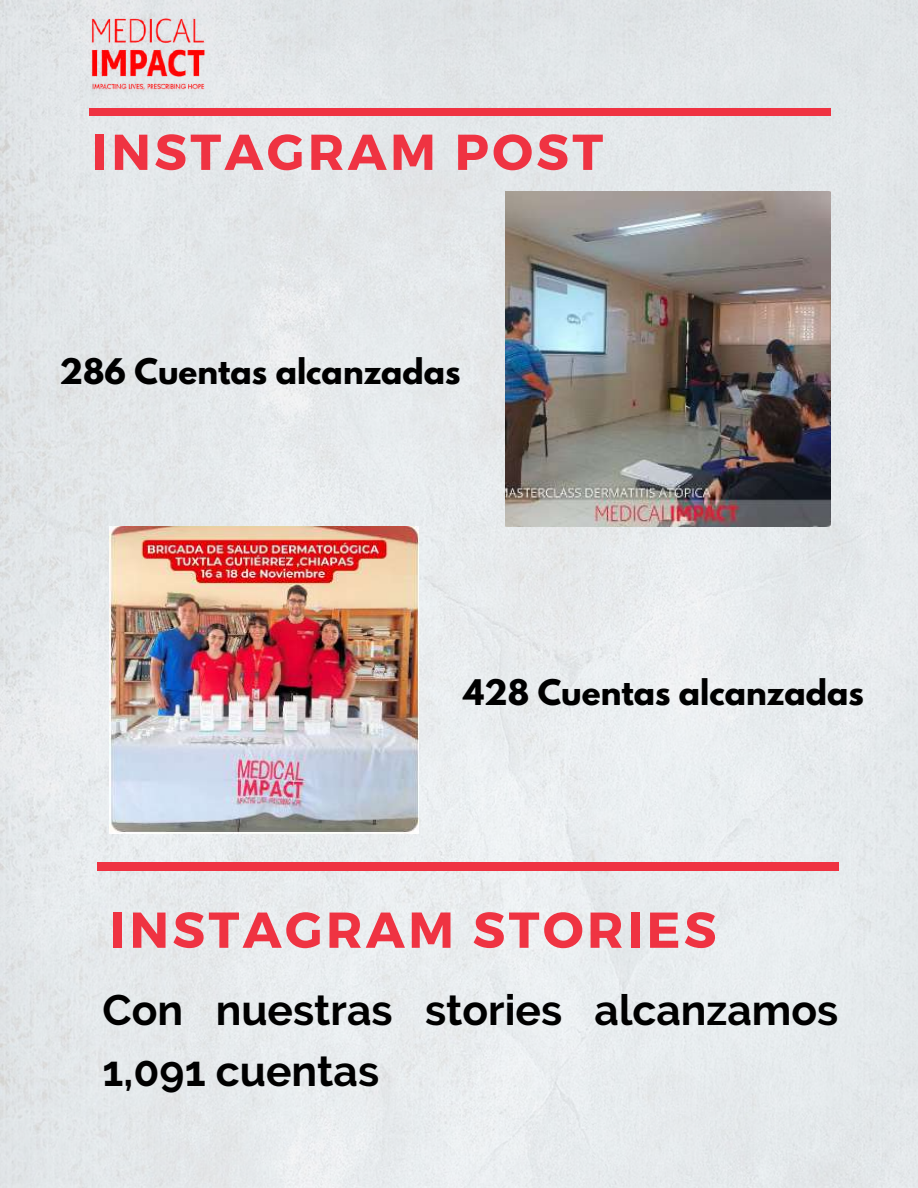
<style>
.page{position:relative;width:918px;height:1188px;background:#fff}
.page>*{position:absolute;margin:0;border:0;box-sizing:border-box;transform-origin:0 0}
.t1{font:700 50.4px "Montserrat";letter-spacing:.07em;color:#ef3342}
.t2{font:700 42.6px/60.8px "Raleway";color:#000}
.t3{font:700 31.2px "League Spartan";color:#000}
</style>
<div class="page">
<img style="left:0;top:0;width:918px;height:1188px">
<div style="left:89px;top:108px;width:741px;height:8px;background:#ef3342"></div>
<img style="left:89px;top:17px;width:118px;height:75px">
<img style="left:505px;top:192px;width:325px;height:335px">
<img style="left:110px;top:526px;width:308px;height:308px">
<div style="left:97px;top:862px;width:741px;height:8px;background:#ef3342"></div>
<h1 class="t1" style="left:92px;top:119px;width:513px">INSTAGRAM POST</h1>
<p class="t3" style="left:59px;top:356px;width:403px">286 Cuentas alcanzadas</p>
<p class="t3" style="left:463px;top:677px;width:402px">428 Cuentas alcanzadas</p>
<h1 class="t1" style="left:110px;top:897px;width:608px">INSTAGRAM STORIES</h1>
<h2 class="t2" style="left:103px;top:980px;width:737px">Con nuestras stories alcanzamos<br>1,091 cuentas</h2>
</div>
